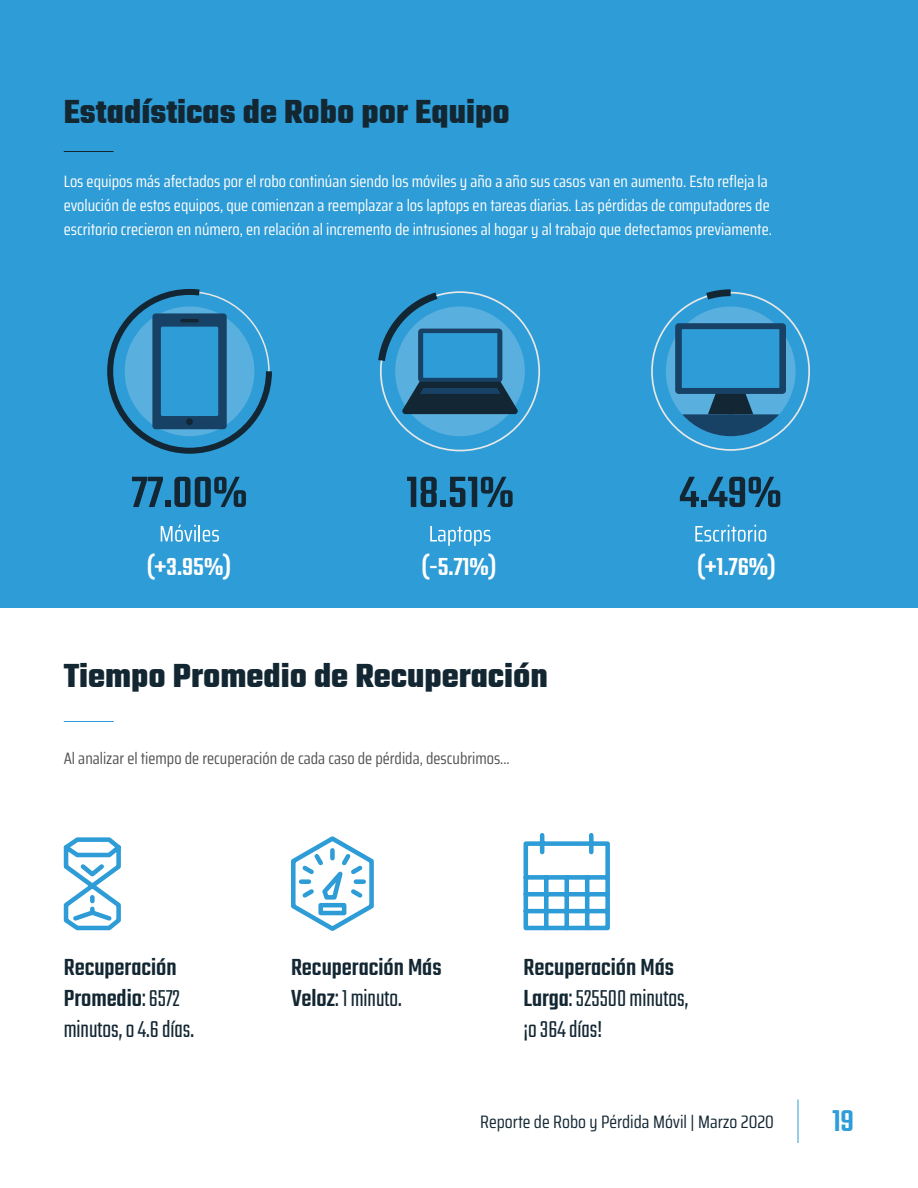
<style>
.page{position:relative;width:918px;height:1188px;background:#fff}
.page>*{position:absolute;margin:0;border:0;box-sizing:border-box;transform-origin:0 0}
.Titulos{font:700 36px "Teko";color:#132733}
.t1{font:500 33px "Teko";color:#2f9dd8}
.Cuerpo_de_texto{font:500 27px "Teko";color:#fff}
.t2{font:300 25.5px/30.6px "Teko";color:#132733}
.t3{font:500 25.5px/30.6px "Teko";color:#132733}
.t4{font:18px "Saira Condensed";color:#132733}
.Cuerpo_de_texto-2{font:16.5px/24px "Saira Condensed";color:#fff}
.Cuerpo_de_texto-3{font:16.5px "Saira Condensed";color:#525352}
.s1{font-weight:500}
.s2{font-weight:300}
</style>
<div class="page">
<div style="left:0;top:0;width:918px;height:608px;background:#2e9cd6"></div>
<hr style="left:64px;top:151px;width:50px;height:1px;background:#132733">
<hr style="left:798px;top:1100px;width:1px;height:43px;background:#2f9dd8">
<hr style="left:64px;top:721px;width:50px;height:1px;background:#2f9dd8">
<svg style="left:291px;top:836px;width:83px;height:95px"></svg>
<svg style="left:63px;top:837px;width:58px;height:94px"></svg>
<svg style="left:523px;top:833px;width:87px;height:98px"></svg>
<svg style="left:132px;top:477px;width:114px;height:30px"></svg>
<svg style="left:161px;top:525px;width:58px;height:17px"></svg>
<svg style="left:407px;top:477px;width:106px;height:30px"></svg>
<svg style="left:430px;top:526px;width:61px;height:20px"></svg>
<svg style="left:680px;top:477px;width:100px;height:30px"></svg>
<svg style="left:695px;top:525px;width:71px;height:17px"></svg>
<svg style="left:107px;top:289px;width:165px;height:165px"></svg>
<svg style="left:379px;top:291px;width:431px;height:161px"></svg>
<svg style="left:699px;top:289px;width:38px;height:16px"></svg>
<p class="Titulos" style="left:64px;top:88px;width:447px">Estadísticas de Robo por Equipo</p>
<p class="Cuerpo_de_texto-2" style="left:64px;top:169px;width:710px">Los equipos más afectados por el robo continúan siendo los móviles y año a año sus casos van en aumento. Esto refleja la evolución de estos equipos, que comienzan a reemplazar a los laptops en tareas diarias. Las pérdidas de computadores de escritorio crecieron en número, en relación al incremento de intrusiones al hogar y al trabajo que detectamos previamente.</p>
<p class="Cuerpo_de_texto" style="left:147px;top:551px;width:86px">(+3.95%)</p>
<p class="Cuerpo_de_texto" style="left:421px;top:551px;width:77px">(-5.71%)</p>
<p class="Cuerpo_de_texto" style="left:697px;top:551px;width:80px">(+1.76%)</p>
<p class="Titulos" style="left:64px;top:652px;width:486px">Tiempo Promedio de Recuperación</p>
<p class="Cuerpo_de_texto-3" style="left:64px;top:746px;width:448px">Al analizar el tiempo de recuperación de cada caso de pérdida, descubrimos...</p>
<p class="t2" style="left:64px;top:954px;width:132px"><span class="s1">Recuperación<br>Promedio</span>: 6572 minutos, o 4.6 días.</p>
<p class="t3" style="left:291px;top:954px;width:152px">Recuperación Más<br>Veloz<span class="s2">: 1 minuto.</span></p>
<p class="t2" style="left:524px;top:954px;width:166px"><span class="s1">Recuperación Más<br>Larga</span>: 525500 minutos, ¡o 364 días!</p>
<p class="t4" style="left:480px;top:1109px;width:295px">Reporte de Robo y Pérdida Móvil | Marzo 2020</p>
<p class="t1" style="left:832px;top:1102px;width:24px">19</p>
</div>
